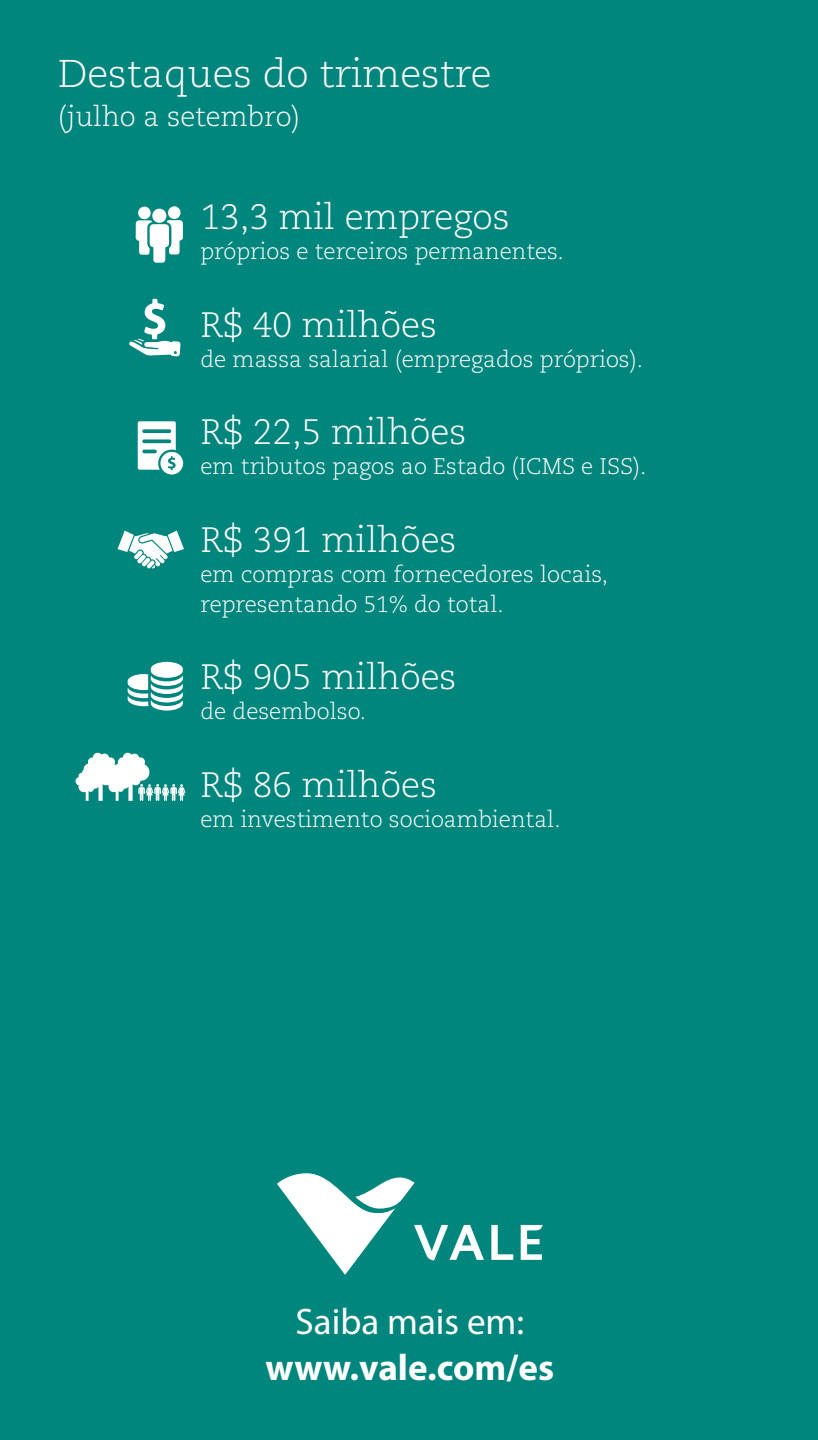
<style>
.page{position:relative;width:818px;height:1440px;background:#fff}
.page>*{position:absolute;margin:0;border:0;box-sizing:border-box;transform-origin:0 0}
.t1{font:300 38.7px "Caecilia LT Std";color:#fff}
.t2{font:700 36.97px "Myriad Pro";color:#fff}
.t3{font:36.97px "Myriad Pro";color:#fff}
.t4{font:300 35.25px "Caecilia LT Std";color:#fff}
.t5{font:300 27.6px "Caecilia LT Std";color:#fff}
.t6{font:300 22.5px/30px "Caecilia LT Std";color:#fff}
</style>
<div class="page">
<div style="left:0;top:0;width:817px;height:1440px;background:#00867d"></div>
<svg style="left:491px;top:1225px;width:22px;height:35px"></svg>
<svg style="left:520px;top:1225px;width:22px;height:35px"></svg>
<svg style="left:277px;top:1173px;width:207px;height:102px"></svg>
<svg style="left:129px;top:299px;width:51px;height:57px"></svg>
<svg style="left:136px;top:206px;width:47px;height:57px"></svg>
<svg style="left:117px;top:531px;width:67px;height:37px"></svg>
<svg style="left:138px;top:421px;width:45px;height:54px"></svg>
<svg style="left:128px;top:662px;width:55px;height:49px"></svg>
<svg style="left:75px;top:752px;width:110px;height:49px"></svg>
<h1 class="t1" style="left:58px;top:52px;width:435px">Destaques do trimestre</h1>
<p class="t5" style="left:58px;top:101px;width:244px">(julho a setembro)</p>
<h3 class="t4" style="left:200px;top:197px;width:310px">13,3 mil empregos</h3>
<p class="t6" style="left:200px;top:237px;width:365px">próprios e terceiros permanentes.</p>
<h3 class="t4" style="left:200px;top:305px;width:238px">R$ 40 milhões</h3>
<p class="t6" style="left:200px;top:344px;width:444px">de massa salarial (empregados próprios).</p>
<h3 class="t4" style="left:200px;top:412px;width:267px">R$ 22,5 milhões</h3>
<p class="t6" style="left:200px;top:452px;width:447px">em tributos pagos ao Estado (ICMS e ISS).</p>
<h3 class="t4" style="left:200px;top:520px;width:257px">R$ 391 milhões</h3>
<p class="t6" style="left:200px;top:560px;width:409px">em compras com fornecedores locais, representando 51% do total.</p>
<h3 class="t4" style="left:200px;top:657px;width:257px">R$ 905 milhões</h3>
<p class="t6" style="left:200px;top:697px;width:167px">de desembolso.</p>
<h3 class="t4" style="left:200px;top:765px;width:238px">R$ 86 milhões</h3>
<p class="t6" style="left:200px;top:805px;width:361px">em investimento socioambiental.</p>
<h2 class="t3" style="left:295px;top:1299px;width:230px">Saiba mais em:</h2>
<h2 class="t2" style="left:265px;top:1344px;width:290px">www.vale.com/es</h2>
</div>
